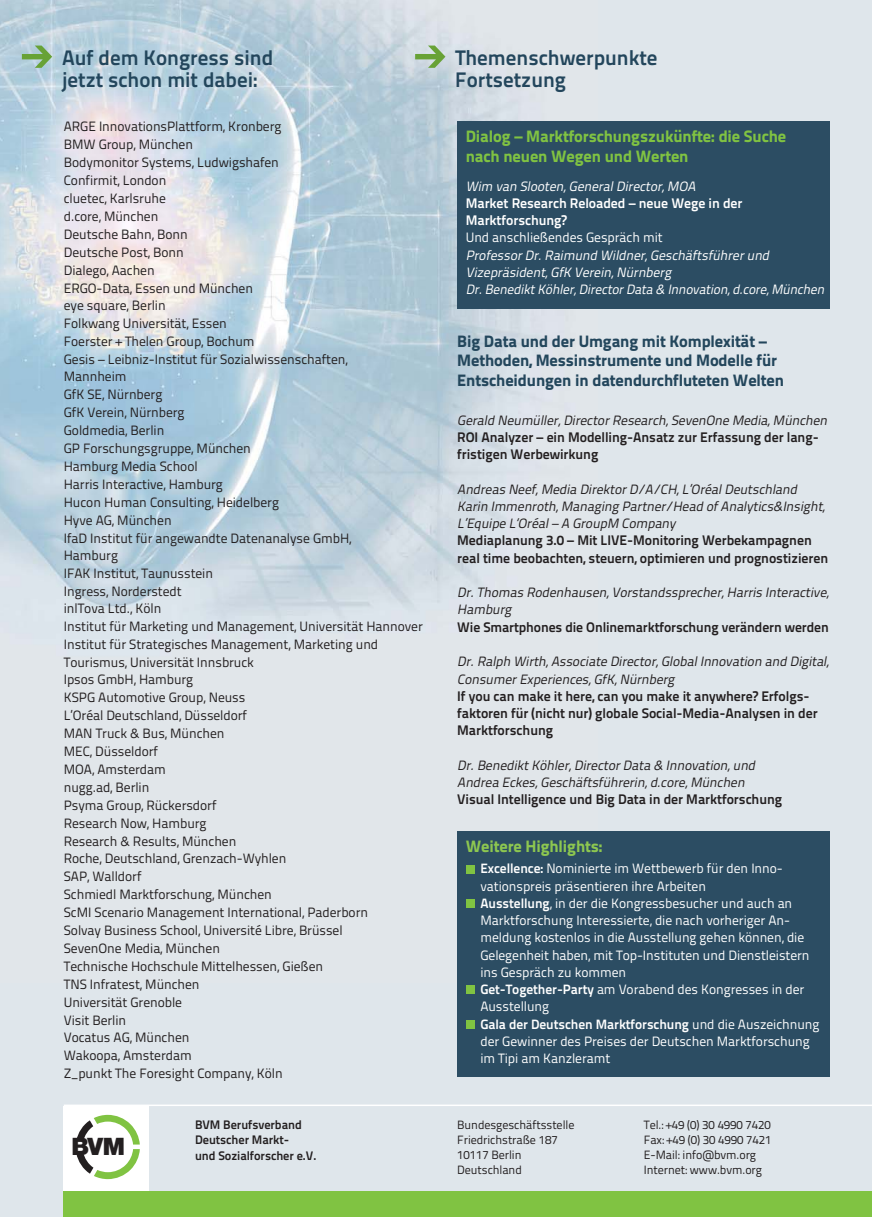
<style>
.page{position:relative;width:872px;height:1217px;background:#fff}
.page>*{position:absolute;margin:0;border:0;box-sizing:border-box;transform-origin:0 0}
.t1{font:900 24px "Helvetica Neue";color:#231f20}
.t2{font:700 21px/22.5px "Titillium Text 22 L";color:#23465c}
.t3{font:800 16.5px/19.5px "Titillium Text 22 L";letter-spacing:-.005em;color:#23465c}
.t4{font:800 16.5px/19.5px "Titillium Text 22 L";letter-spacing:-.005em;color:#80c342}
.t5{font:800 16.5px "Titillium Text 22 L";letter-spacing:-.005em;color:#8dc750}
.t6{font:700 13.8px/17.2px "Titillium Text 22 L";letter-spacing:-.005em;color:#231f20}
.t7{font:700 13.8px/17.2px "Titillium Text 22 L";letter-spacing:-.005em;color:#fff}
.t8{font:13.5px/17.9px "Titillium Text 22 L";letter-spacing:-.005em;color:#231f20}
.t9{font:13.5px/17.2px "Titillium Text 22 L";letter-spacing:-.005em;color:#fff}
.t10{font:italic 13.5px/17.2px "Titillium Text 22 L";letter-spacing:-.005em;color:#231f20}
.t11{font:italic 13.5px/17.2px "Titillium Text 22 L";letter-spacing:-.005em;color:#fff}
.t12{font:700 12.3px/15px "Titillium Text 22 L";letter-spacing:-.005em;color:#231f20}
.t13{font:12px/15px "Titillium Text 22 L";letter-spacing:-.005em;color:#231f20}
.s1{font-weight:700}
</style>
<div class="page">
<div style="left:0;top:0;width:872px;height:1216px;background:#dfe6eb"></div>
<img style="left:0;top:0;width:597px;height:621px">
<svg style="left:22px;top:46px;width:30px;height:22px"></svg>
<div style="left:457px;top:830px;width:372px;height:246px;background:#2c4d63"></div>
<div style="left:466px;top:864px;width:8px;height:9px;background:#80c342"></div>
<div style="left:466px;top:899px;width:8px;height:8px;background:#80c342"></div>
<div style="left:466px;top:985px;width:8px;height:8px;background:#80c342"></div>
<div style="left:466px;top:1019px;width:8px;height:9px;background:#80c342"></div>
<div style="left:457px;top:121px;width:372px;height:187px;background:#2c4d63"></div>
<svg style="left:415px;top:46px;width:30px;height:22px"></svg>
<div style="left:64px;top:1105px;width:85px;height:86px;background:#fff"></div>
<hr style="left:64px;top:1104px;width:808px;height:1px;background:#fff">
<svg style="left:76px;top:1114px;width:64px;height:64px"></svg>
<div style="left:77px;top:1140px;width:8px;height:12px;background:#fff"></div>
<div style="left:64px;top:1191px;width:808px;height:25px;background:#80c342"></div>
<h2 class="t2" style="left:62px;top:49px;width:213px">Auf dem Kongress sind jetzt schon mit dabei:</h2>
<p class="t8" style="left:64px;top:119px;width:360px">ARGE InnovationsPlattform, Kronberg<br>BMW Group, München<br>Bodymonitor Systems, Ludwigshafen<br>Confirmit, London<br>cluetec, Karlsruhe<br>d.core, München<br>Deutsche Bahn, Bonn<br>Deutsche Post, Bonn<br>Dialego, Aachen<br>ERGO-Data, Essen und München<br>eye square, Berlin<br>Folkwang Universität, Essen<br>Foerster + Thelen Group, Bochum<br>Gesis – Leibniz-Institut für Sozialwissenschaften,<br>Mannheim<br>GfK SE, Nürnberg<br>GfK Verein, Nürnberg<br>Goldmedia, Berlin<br>GP Forschungsgruppe, München<br>Hamburg Media School<br>Harris Interactive, Hamburg<br>Hucon Human Consulting, Heidelberg<br>Hyve AG, München<br>IfaD Institut für angewandte Datenanalyse GmbH,<br>Hamburg<br>IFAK Institut, Taunusstein<br>Ingress, Norderstedt<br>inlTova Ltd., Köln<br>Institut für Marketing und Management, Universität Hannover<br>Institut für Strategisches Management, Marketing und<br>Tourismus, Universität Innsbruck<br>Ipsos GmbH, Hamburg<br>KSPG Automotive Group, Neuss<br>L’Oréal Deutschland, Düsseldorf<br>MAN Truck &amp; Bus, München<br>MEC, Düsseldorf<br>MOA, Amsterdam<br>nugg.ad, Berlin<br>Psyma Group, Rückersdorf<br>Research Now, Hamburg<br>Research &amp; Results, München<br>Roche, Deutschland, Grenzach-Wyhlen<br>SAP, Walldorf<br>Schmiedl Marktforschung, München<br>ScMI Scenario Management International, Paderborn<br>Solvay Business School, Université Libre, Brüssel<br>SevenOne Media, München<br>Technische Hochschule Mittelhessen, Gießen<br>TNS Infratest, München<br>Universität Grenoble<br>Visit Berlin<br>Vocatus AG, München<br>Wakoopa, Amsterdam<br>Z_punkt The Foresight Company, Köln</p>
<h2 class="t2" style="left:455px;top:49px;width:204px">Themenschwerpunkte<br>Fortsetzung</h2>
<p class="t4" style="left:466px;top:128px;width:322px">Dialog – Marktforschungs zukünfte: die Suche nach neuen Wegen und Werten</p>
<p class="t11" style="left:466px;top:179px;width:234px">Wim van Slooten,GeneralDirector,MOA</p>
<p class="t7" style="left:466px;top:196px;width:278px">Market Research Reloaded – neue Wege in der<br>Markt forschung?</p>
<p class="t9" style="left:466px;top:231px;width:198px">Und anschließendes Gespräch mit</p>
<p class="t11" style="left:466px;top:248px;width:362px">Professor Dr.Raimund Wildner,Geschäftsführer und<br>Vize präsident,GfK Verein,Nürnberg<br>Dr.Benedikt Köhler,Director Data &amp; Innovation,d.core,München</p>
<p class="t3" style="left:457px;top:333px;width:328px">Big Data und der Umgang mit Komplexität –<br>Methoden, Mess instrumente und Modelle für<br>Entscheidungen in datendurch fluteten Welten</p>
<p class="t10" style="left:457px;top:413px;width:374px">Gerald Neumüller,Director Research,SevenOne Media,München</p>
<p class="t6" style="left:457px;top:430px;width:363px">ROI Analyzer – ein Modelling-Ansatz zur Erfassung der lang&shy;fristigen Werbewirkung</p>
<p class="t10" style="left:457px;top:482px;width:371px">Andreas Neef,Media Direktor D/A/CH,L’OréalDeutschland<br>Karin Immenroth,Managing Partner/Head of Analytics&amp;Insight,<br>L’Equipe L‘Oréal– A GroupM Company</p>
<p class="t6" style="left:457px;top:533px;width:372px">Mediaplanung 3.0 – Mit LIVE-Monitoring Werbekampagnen real time beobachten, steuern, optimieren und prognostizieren</p>
<p class="t10" style="left:457px;top:585px;width:375px">Dr.Thomas Rodenhausen,Vorstandssprecher,Harris Interactive,<br>Hamburg</p>
<p class="t6" style="left:457px;top:619px;width:373px">Wie Smartphones die Onlinemarktforschung verändern werden</p>
<p class="t10" style="left:457px;top:654px;width:375px">Dr.Ralph Wirth,Associate Director,GlobalInnovation and Digital,<br>Consumer Experiences,GfK,Nürnberg</p>
<p class="t6" style="left:457px;top:688px;width:362px">If you can make it here, can you make it anywhere? Erfolgs&shy;faktoren für (nicht nur) globale Social-Media- Analysen in der<br>Marktforschung</p>
<p class="t10" style="left:457px;top:758px;width:302px">Dr.Benedikt Köhler,Director Data &amp; Innovation,und<br>Andrea Eckes,Geschäftsführerin,d.core,München</p>
<p class="t6" style="left:457px;top:792px;width:326px">Visual Intelligence und Big Data in der Marktforschung</p>
<p class="t5" style="left:466px;top:839px;width:138px">Weitere Highlights:</p>
<p class="t9" style="left:480px;top:861px;width:340px"><span class="s1">Excellence:</span> Nominierte im Wettbewerb für den Inno&shy;vationspreis präsentieren ihre Arbeiten<br><span class="s1">Ausstellung</span>, in der die Kongressbesucher und auch an Marktforschung Interessierte, die nach vorheriger An&shy;meldung kostenlos in die Ausstellung gehen können, die Gelegenheit haben, mit Top-Instituten und Dienstleistern ins Gespräch zu kommen<br><span class="s1">Get-Together-Party</span> am Vorabend des Kongresses in der Ausstellung<br><span class="s1">Gala der Deutschen Marktforschung</span> und die Auszeichnung der Gewinner des Preises der Deutschen Marktforschung im Tipi am Kanzleramt</p>
<h1 class="t1" style="left:71px;top:1137px;width:55px">BVM</h1>
<p class="t12" style="left:195px;top:1118px;width:123px">BVM Berufsverband<br>Deutscher Markt-<br>und Sozialforscher e.V.</p>
<p class="t13" style="left:457px;top:1118px;width:119px">Bundesgeschäftsstelle<br>Friedrichstraße 187<br>10117 Berlin<br>Deutschland</p>
<p class="t13" style="left:644px;top:1118px;width:129px">Tel.: +49 (0) 30 4990 7420<br>Fax: +49 (0) 30 4990 7421<br>E-Mail: info@bvm.org<br>Internet: www.bvm.org</p>
</div>
